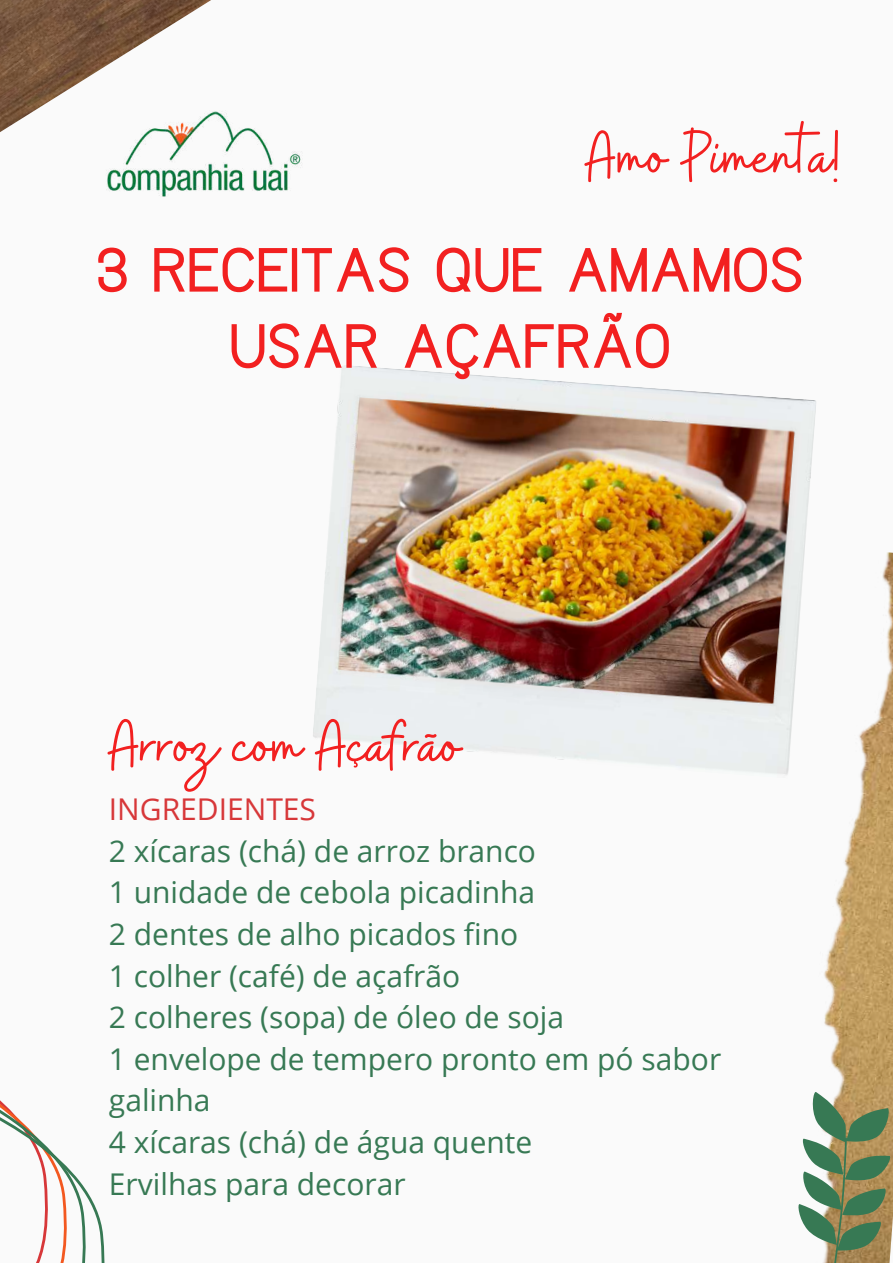
<style>
.page{position:relative;width:893px;height:1264px;background:#fff}
.page>*{position:absolute;margin:0;border:0;box-sizing:border-box;transform-origin:0 0}
.t1{font:72.3px "Buffalo";color:#f22020}
.t2{font:700 55.05px/76.1px "Clarity Nuvo";color:#f22020;text-align:center}
.t3{font:30px/41.5px "Open Sans";color:#377954}
.t4{font:30px "Open Sans";color:#d73739}
</style>
<div class="page">
<div style="left:0;top:0;width:892px;height:1262px;background:#fafafa"></div>
<img style="left:106px;top:151px;width:196px;height:46px">
<img style="left:824px;top:552px;width:68px;height:538px">
<img style="left:0;top:0;width:272px;height:163px">
<svg style="left:798px;top:1090px;width:94px;height:172px"></svg>
<svg style="left:0;top:1100px;width:105px;height:162px"></svg>
<img style="left:313px;top:365px;width:503px;height:410px">
<h1 class="t1" style="left:585px;top:110px;width:256px">Amo Pimenta!</h1>
<h2 class="t2" style="left:96px;top:234px;width:710px">3 RECEITAS QUE AMAMOS<br>USAR AÇAFRÃO</h2>
<h1 class="t1" style="left:109px;top:698px;width:352px">Arroz com Açafrão</h1>
<p class="t4" style="left:109px;top:788px;width:209px">INGREDIENTES</p>
<p class="t3" style="left:109px;top:829px;width:613px">2 xícaras (chá) de arroz branco<br>1 unidade de cebola picadinha<br>2 dentes de alho picados fino<br>1 colher (café) de açafrão<br>2 colheres (sopa) de óleo de soja<br>1 envelope de tempero pronto em pó sabor galinha<br>4 xícaras (chá) de água quente<br>Ervilhas para decorar</p>
</div>
